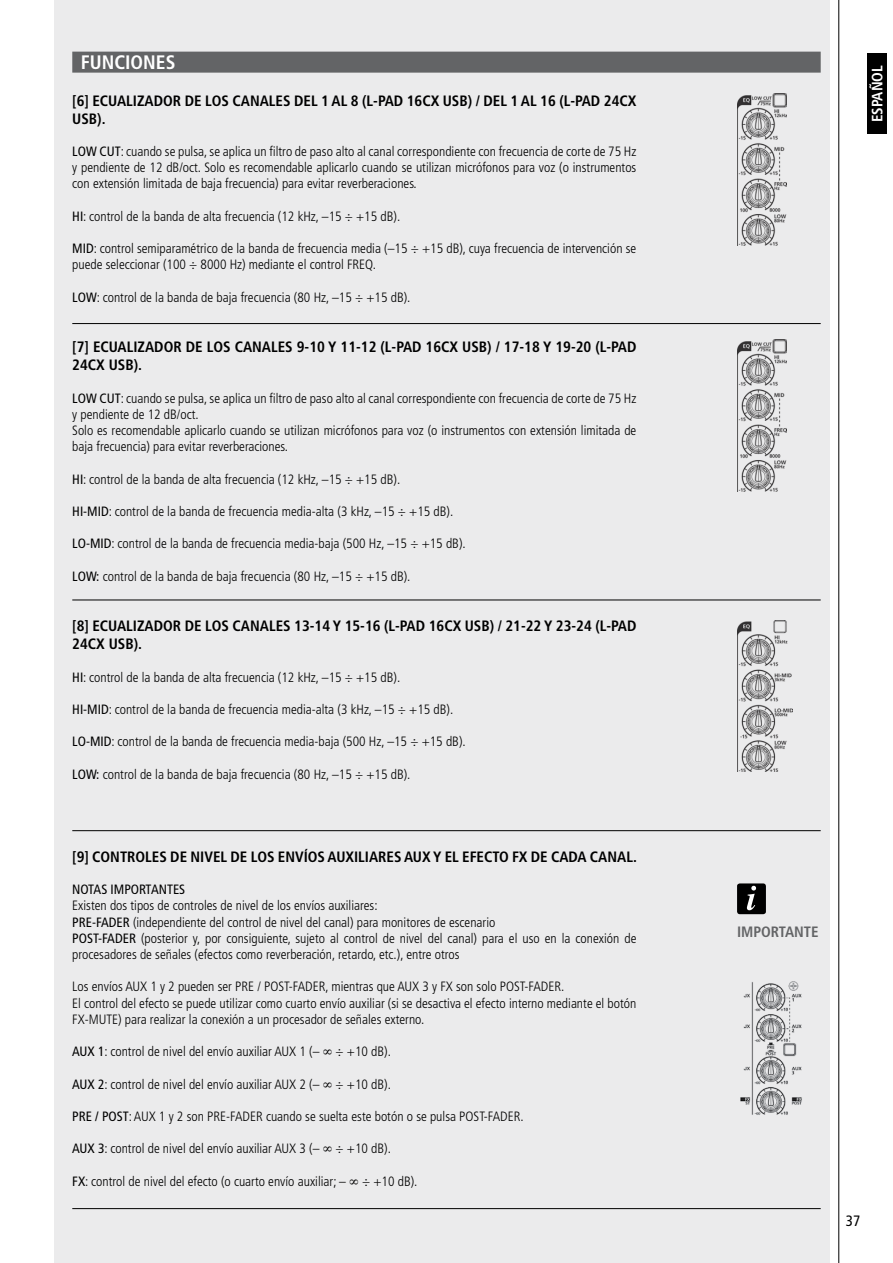
<style>
.page{position:relative;width:893px;height:1263px;background:#fff}
.page>*{position:absolute;margin:0;border:0;box-sizing:border-box;transform-origin:0 0}
.t1{font:700 condensed 19.5px "Frutiger";color:#fff}
.t2{font:700 condensed 15px/18px "Frutiger";color:#000}
.t3{font:700 condensed 15px "Frutiger";color:#636466}
.t4{font:700 condensed 15px "Frutiger";color:#fff}
.t5{font:condensed 15px "Frutiger";color:#000}
.t6{font:300 condensed 13.5px/16.2px "Frutiger";color:#000}
.t7{font:condensed 13.5px "Frutiger";color:#000}
.s1{font-weight:400}
</style>
<div class="page">
<div style="left:54px;top:0;width:775px;height:1263px;background:#ebebec"></div>
<hr style="left:838px;top:0;width:1px;height:1263px;background:#000">
<div style="left:72px;top:52px;width:749px;height:21px;background:#636466"></div>
<hr style="left:72px;top:323px;width:749px;height:1px;background:#000">
<hr style="left:72px;top:830px;width:749px;height:1px;background:#000">
<hr style="left:72px;top:600px;width:749px;height:1px;background:#000">
<hr style="left:72px;top:1208px;width:749px;height:1px;background:#000">
<div style="left:867px;top:54px;width:20px;height:80px;background:#000"></div>
<div style="left:737px;top:883px;width:29px;height:31px;background:#000;border-radius:3px"></div>
<svg style="left:747px;top:886px;width:9px;height:24px"></svg>
<img style="left:737px;top:94px;width:50px;height:152px">
<img style="left:737px;top:339px;width:50px;height:152px">
<img style="left:737px;top:621px;width:55px;height:150px">
<img style="left:740px;top:981px;width:62px;height:134px">
<h1 class="t1" style="left:81px;top:50px;width:96px">FUNCIONES</h1>
<p class="t2" style="left:72px;top:91px;width:566px">[6] ECUALIZADOR DE LOS CANALES DEL 1 AL 8 (L-PAD 16CX USB) / DEL 1 AL 16 (L-PAD 24CX<br>USB).</p>
<p class="t6" style="left:72px;top:143px;width:566px;text-align:justify"><span class="s1">LOW CUT</span>: cuando se pulsa, se aplica un filtro de paso alto al canal correspondiente con frecuencia de corte de 75 Hz y pendiente de 12 dB/oct. Solo es recomendable aplicarlo cuando se utilizan micrófonos para voz (o instrumentos con extensión limitada de baja frecuencia) para evitar reverberaciones.</p>
<p class="t6" style="left:72px;top:208px;width:329px"><span class="s1">HI</span>: control de la banda de alta frecuencia (12 kHz, –15 ÷ +15 dB).</p>
<p class="t6" style="left:72px;top:241px;width:566px"><span class="s1">MID</span>: control semiparamétrico de la banda de frecuencia media (–15 ÷ +15 dB), cuya frecuencia de intervención se puede seleccionar (100 ÷ 8000 Hz) mediante el control FREQ.</p>
<p class="t6" style="left:72px;top:289px;width:340px"><span class="s1">LOW</span>: control de la banda de baja frecuencia (80 Hz, –15 ÷ +15 dB).</p>
<p class="t2" style="left:72px;top:338px;width:566px">[7] ECUALIZADOR DE LOS CANALES 9-10 Y 11-12 (L-PAD 16CX USB) / 17-18 Y 19-20 (L-PAD<br>24CX USB).</p>
<p class="t6" style="left:72px;top:390px;width:566px"><span class="s1">LOW CUT</span>: cuando se pulsa, se aplica un filtro de paso alto al canal correspondiente con frecuencia de corte de 75 Hz y pendiente de 12 dB/oct.<br>Solo es recomendable aplicarlo cuando se utilizan micrófonos para voz (o instrumentos con extensión limitada de baja frecuencia) para evitar reverberaciones.</p>
<p class="t6" style="left:72px;top:471px;width:329px"><span class="s1">HI</span>: control de la banda de alta frecuencia (12 kHz, –15 ÷ +15 dB).</p>
<p class="t6" style="left:72px;top:503px;width:382px"><span class="s1">HI-MID</span>: control de la banda de frecuencia media-alta (3 kHz, –15 ÷ +15 dB).</p>
<p class="t6" style="left:72px;top:536px;width:395px"><span class="s1">LO-MID</span>: control de la banda de frecuencia media-baja (500 Hz, –15 ÷ +15 dB).</p>
<p class="t6" style="left:72px;top:568px;width:340px"><span class="s1">LOW:</span> control de la banda de baja frecuencia (80 Hz, –15 ÷ +15 dB).</p>
<p class="t2" style="left:72px;top:617px;width:566px">[8] ECUALIZADOR DE LOS CANALES 13-14 Y 15-16 (L-PAD 16CX USB) / 21-22 Y 23-24 (L-PAD<br>24CX USB).</p>
<p class="t6" style="left:72px;top:669px;width:329px"><span class="s1">HI</span>: control de la banda de alta frecuencia (12 kHz, –15 ÷ +15 dB).</p>
<p class="t6" style="left:72px;top:701px;width:382px"><span class="s1">HI-MID</span>: control de la banda de frecuencia media-alta (3 kHz, –15 ÷ +15 dB).</p>
<p class="t6" style="left:72px;top:734px;width:395px"><span class="s1">LO-MID</span>: control de la banda de frecuencia media-baja (500 Hz, –15 ÷ +15 dB).</p>
<p class="t6" style="left:72px;top:766px;width:340px"><span class="s1">LOW:</span> control de la banda de baja frecuencia (80 Hz, –15 ÷ +15 dB).</p>
<p class="t2" style="left:72px;top:847px;width:566px">[9] CONTROLES DE NIVEL DE LOS ENVÍOS AUXILIARES AUX Y EL EFECTO FX DE CADA CANAL.</p>
<p class="t7" style="left:72px;top:881px;width:114px">NOTAS IMPORTANTES</p>
<p class="t6" style="left:72px;top:898px;width:566px">Existen dos tipos de controles de nivel de los envíos auxiliares:<br><span class="s1">PRE-FADER</span> (independiente del control de nivel del canal) para monitores de escenario<br><span class="s1">POST-FADER</span> (posterior y, por consiguiente, sujeto al control de nivel del canal) para el uso en la conexión de procesadores de señales (efectos como reverberación, retardo, etc.), entre otros</p>
<p class="t6" style="left:72px;top:979px;width:566px">Los envíos AUX 1 y 2 pueden ser PRE / POST-FADER, mientras que AUX 3 y FX son solo POST-FADER.<br>El control del efecto se puede utilizar como cuarto envío auxiliar (si se desactiva el efecto interno mediante el botón<br>FX-MUTE) para realizar la conexión a un procesador de señales externo.</p>
<p class="t6" style="left:72px;top:1043px;width:320px"><span class="s1">AUX 1</span>: control de nivel del envío auxiliar AUX 1 (– ∞ ÷ +10 dB).</p>
<p class="t6" style="left:72px;top:1076px;width:320px"><span class="s1">AUX 2</span>: control de nivel del envío auxiliar AUX 2 (– ∞ ÷ +10 dB).</p>
<p class="t6" style="left:72px;top:1108px;width:453px"><span class="s1">PRE / POST</span>: AUX 1 y 2 son PRE-FADER cuando se suelta este botón o se pulsa POST-FADER.</p>
<p class="t6" style="left:72px;top:1141px;width:320px"><span class="s1">AUX 3</span>: control de nivel del envío auxiliar AUX 3 (– ∞ ÷ +10 dB).</p>
<p class="t6" style="left:72px;top:1173px;width:347px"><span class="s1">FX</span>: control de nivel del efecto (o cuarto envío auxiliar; – ∞ ÷ +10 dB).</p>
<p class="t4" style="left:868px;top:122px;width:58px;rotate:-90deg">ESPAÑOL</p>
<p class="t3" style="left:737px;top:923px;width:83px">IMPORTANTE</p>
<p class="t5" style="left:846px;top:1211px;width:16px">37</p>
</div>
